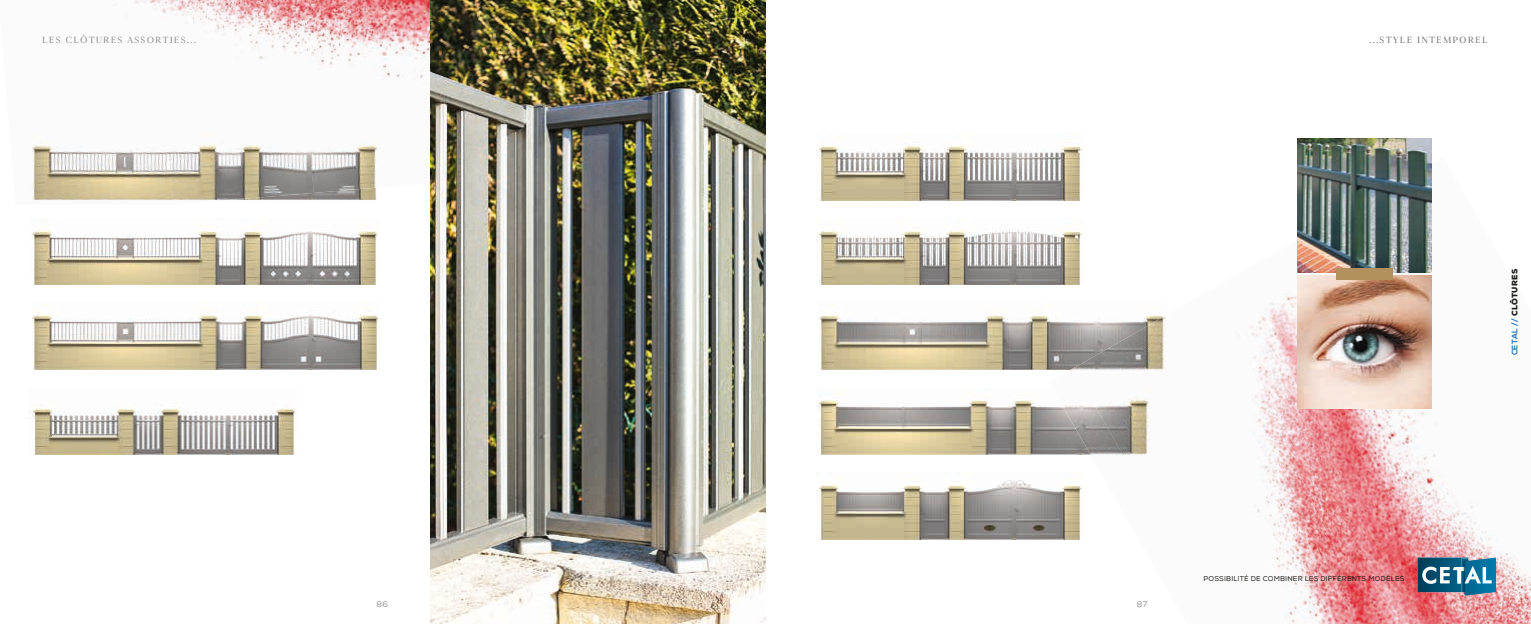
<style>
.page{position:relative;width:1531px;height:624px;background:#fff}
.page>*{position:absolute;margin:0;border:0;box-sizing:border-box;transform-origin:0 0}
.t1{font:10px "Novar";letter-spacing:.1em;color:#919393}
.t2{font:10px "Novar";letter-spacing:.1em;color:#7c7c7c}
.t3{font:900 8px "Nexa";letter-spacing:.04em;color:#1d1d1b}
.t4{font:8px "Nexa";color:#7c7c7c}
.t5{font:7px "Nexa";letter-spacing:.025em;color:#1d1d1b}
.s1{font-weight:700;color:#1f71b8}
</style>
<div class="page">
<img style="left:1049px;top:157px;width:482px;height:467px">
<img style="left:134px;top:0;width:297px;height:204px">
<img style="left:431px;top:0;width:334px;height:624px">
<img style="left:32px;top:220px;width:346px;height:65px">
<img style="left:314px;top:193px;width:65px;height:7px">
<img style="left:32px;top:133px;width:135px;height:67px">
<img style="left:167px;top:133px;width:147px;height:67px">
<img style="left:309px;top:133px;width:70px;height:60px">
<img style="left:817px;top:218px;width:267px;height:67px">
<img style="left:817px;top:145px;width:267px;height:55px">
<img style="left:819px;top:303px;width:347px;height:67px">
<img style="left:1070px;top:315px;width:96px;height:55px">
<img style="left:817px;top:388px;width:235px;height:67px">
<img style="left:1123px;top:388px;width:27px;height:67px">
<img style="left:1052px;top:388px;width:71px;height:67px">
<img style="left:817px;top:473px;width:267px;height:66px">
<img style="left:32px;top:304px;width:347px;height:65px">
<img style="left:28px;top:403px;width:268px;height:51px">
<svg style="left:1417px;top:557px;width:79px;height:38px;background:#407e9a"></svg>
<img style="left:1297px;top:139px;width:134px;height:133px">
<img style="left:1297px;top:275px;width:134px;height:134px">
<div style="left:1336px;top:268px;width:57px;height:11px;background:#b2915e"></div>
<h1 class="t1" style="left:42px;top:34px;width:156px">LES CLÔTURES ASSORTIES...</h1>
<h1 class="t2" style="left:1369px;top:34px;width:120px">...STYLE INTEMPOREL</h1>
<p class="t4" style="left:377px;top:599px;width:13px">86</p>
<p class="t4" style="left:1137px;top:599px;width:12px">87</p>
<p class="t5" style="left:1203px;top:575px;width:202px">POSSIBILITÉ DE COMBINER LES DIFFÉRENTS MODÈLES</p>
<p class="t3" style="left:1509px;top:355px;width:88px;rotate:-90deg"><span class="s1">CETAL //</span> CLÔTURES</p>
</div>
